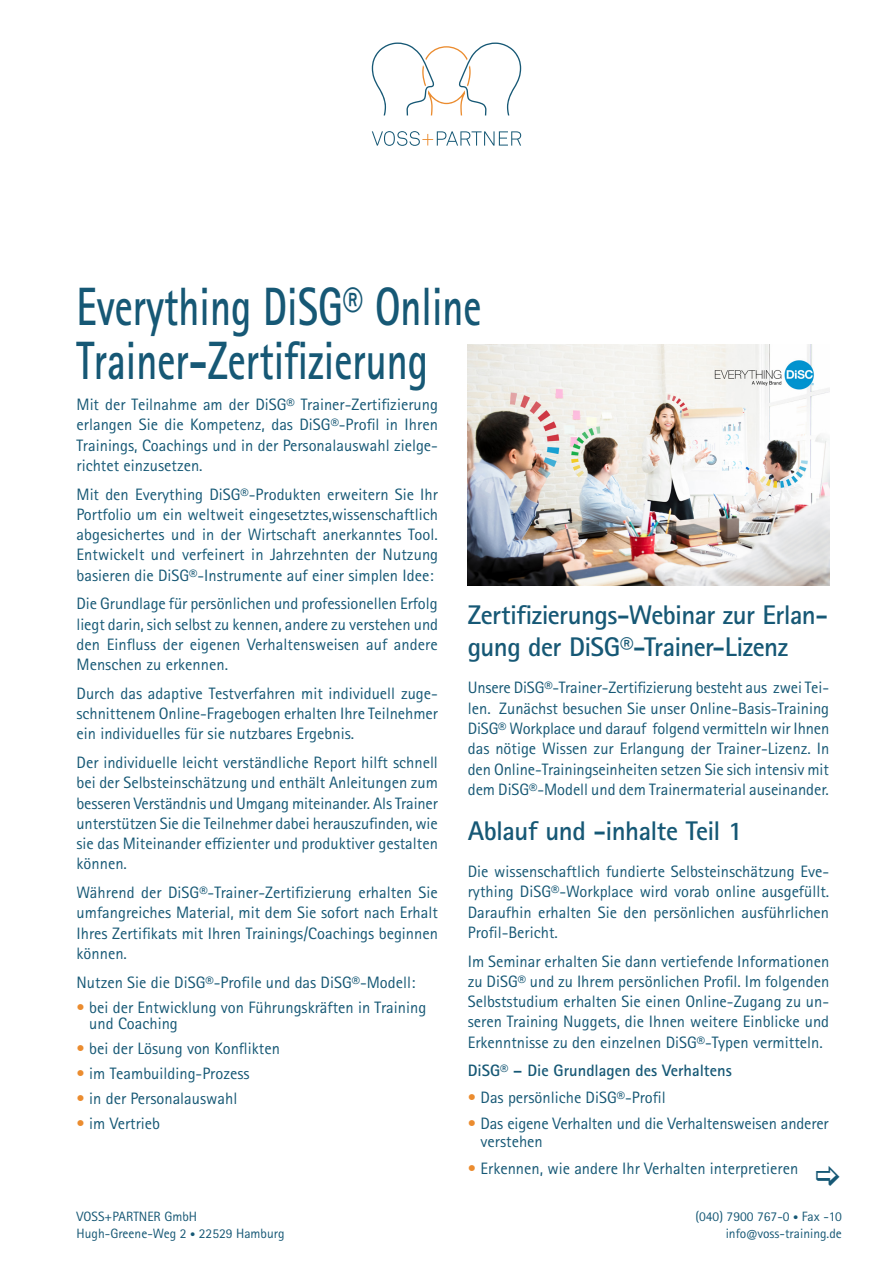
<style>
.page{position:relative;width:893px;height:1263px;background:#fff}
.page>*{position:absolute;margin:0;border:0;box-sizing:border-box;transform-origin:0 0}
.Hauptüberschrift{font:700 54px/54px "Rotis Sans Serif Std";color:#165875;scale:.75 1}
.Zwischenüberschrift{font:700 27px/32.4px "Rotis Sans Serif Std";letter-spacing:-.025em;color:#165875}
.Text{font:16.5px/20.2px "Rotis Sans Serif Std";color:#165875;text-align:justify}
.Text-2{font:700 16.5px "Rotis Sans Serif Std";color:#165875}
.Kontaktinfos{font:13.5px "Rotis Sans Serif Std";color:#165875}
.s1{color:#eb8c2f}
.s2{font-size:10.5px}
</style>
<div class="page">
<svg style="left:372px;top:131px;width:149px;height:15px"></svg>
<svg style="left:372px;top:43px;width:149px;height:72px"></svg>
<img style="left:468px;top:344px;width:361px;height:242px">
<p class="Hauptüberschrift" style="left:77px;top:279px;width:541px">Everything DiSG® Online<br>Trainer-Zertifizierung</p>
<p class="Text" style="left:77px;top:394px;width:363px">Mit der Teilnahme am der DiSG® Trainer-Zertifizierung erlangen Sie die Kompetenz, das DiSG®-Profil in Ihren Trainings, Coachings und in der Personalauswahl zielge&shy;richtet einzusetzen.</p>
<p class="Text" style="left:77px;top:484px;width:363px">Mit den Everything DiSG®-Produkten erweitern Sie Ihr Portfolio um ein weltweit eingesetztes,wissenschaftlich abgesichertes und in der Wirtschaft anerkanntes Tool.<br>Entwickelt und verfeinert in Jahrzehnten der Nutzung basieren die DiSG®-Instrumente auf einer simplen Idee:</p>
<p class="Text" style="left:77px;top:594px;width:363px">Die Grundlage für persönlichen und professionellen Erfolg liegt darin, sich selbst zu kennen, andere zu verstehen und den Einfluss der eigenen Verhaltensweisen auf andere Menschen zu erkennen.</p>
<p class="Text" style="left:77px;top:683px;width:363px">Durch das adaptive Testverfahren mit individuell zuge&shy;schnittenem Online-Fragebogen erhalten Ihre Teilnehmer ein individuelles für sie nutzbares Ergebnis.</p>
<p class="Text" style="left:77px;top:752px;width:363px">Der individuelle leicht verständliche Report hilft schnell bei der Selbsteinschätzung und enthält Anleitungen zum besseren Verständnis und Umgang miteinander. Als Trainer unterstützen Sie die Teilnehmer dabei herauszufinden, wie sie das Miteinander effizienter und produktiver gestalten können.</p>
<p class="Text" style="left:77px;top:882px;width:363px">Während der DiSG®-Trainer-Zertifizierung erhalten Sie umfangreiches Material, mit dem Sie sofort nach Erhalt Ihres Zertifikats mit Ihren Trainings/Coachings beginnen können.</p>
<p class="Text" style="left:77px;top:972px;width:340px">Nutzen Sie die DiSG®-Profile und das DiSG®-Modell:</p>
<p class="Text" style="left:89px;top:999px;width:338px;line-height:16.5px;text-indent:-13px"><span class="s1">•</span> bei der Entwicklung von Führungskräften in Training und Coaching</p>
<p class="Text" style="left:77px;top:1038px;width:205px"><span class="s1">•</span> bei der Lösung von Konflikten</p>
<p class="Text" style="left:77px;top:1063px;width:175px"><span class="s1">•</span> im Teambuilding-Prozess</p>
<p class="Text" style="left:77px;top:1088px;width:162px"><span class="s1">•</span> in der Personalauswahl</p>
<p class="Text" style="left:77px;top:1113px;width:85px"><span class="s1">•</span> im Vertrieb</p>
<p class="Kontaktinfos" style="left:77px;top:1209px;width:122px">VOSS+PARTNER GmbH</p>
<p class="Kontaktinfos" style="left:77px;top:1225px;width:209px">Hugh-Greene-Weg 2 <span class="s2">•</span> 22529 Hamburg</p>
<p class="Zwischenüberschrift" style="left:468px;top:598px;width:362px">Zertifizierungs-Webinar zur Erlan&shy;gung der DiSG®-Trainer-Lizenz</p>
<p class="Text" style="left:468px;top:678px;width:363px">Unsere DiSG®-Trainer-Zertifizierung besteht aus zwei Tei&shy;len. Zunächst besuchen Sie unser Online-Basis-Training DiSG® Workplace und darauf folgend vermitteln wir Ihnen das nötige Wissen zur Erlangung der Trainer-Lizenz. In den Online-Trainingseinheiten setzen Sie sich intensiv mit dem DiSG®-Modell und dem Trainermaterial auseinander.</p>
<p class="Zwischenüberschrift" style="left:468px;top:814px;width:276px">Ablauf und -inhalte Teil 1</p>
<p class="Text" style="left:468px;top:862px;width:363px">Die wissenschaftlich fundierte Selbsteinschätzung Eve&shy;rything DiSG®-Workplace wird vorab online ausgefüllt.<br>Daraufhin erhalten Sie den persönlichen ausführlichen Profil-Bericht.</p>
<p class="Text" style="left:468px;top:951px;width:363px">Im Seminar erhalten Sie dann vertiefende Informationen zu DiSG® und zu Ihrem persönlichen Profil. Im folgenden Selbststudium erhalten Sie einen Online-Zugang zu un&shy;seren Training Nuggets, die Ihnen weitere Einblicke und Erkenntnisse zu den einzelnen DiSG®-Typen vermitteln.</p>
<p class="Text-2" style="left:468px;top:1060px;width:265px">DiSG® – Die Grundlagen des Verhaltens</p>
<p class="Text" style="left:468px;top:1087px;width:199px"><span class="s1">•</span> Das persönliche DiSG®-Profil</p>
<p class="Text" style="left:481px;top:1115px;width:350px;line-height:18px;text-indent:-13px"><span class="s1">•</span> Das eigene Verhalten und die Verhaltensweisen anderer verstehen</p>
<p class="Text" style="left:468px;top:1158px;width:332px"><span class="s1">•</span> Erkennen, wie andere Ihr Verhalten interpretieren</p>
<p class="Kontaktinfos" style="left:695px;top:1209px;width:148px">(040) 7900 767-0 <span class="s2">•</span> Fax -10</p>
<p class="Kontaktinfos" style="left:726px;top:1225px;width:118px">info@voss-training.de</p>
</div>
